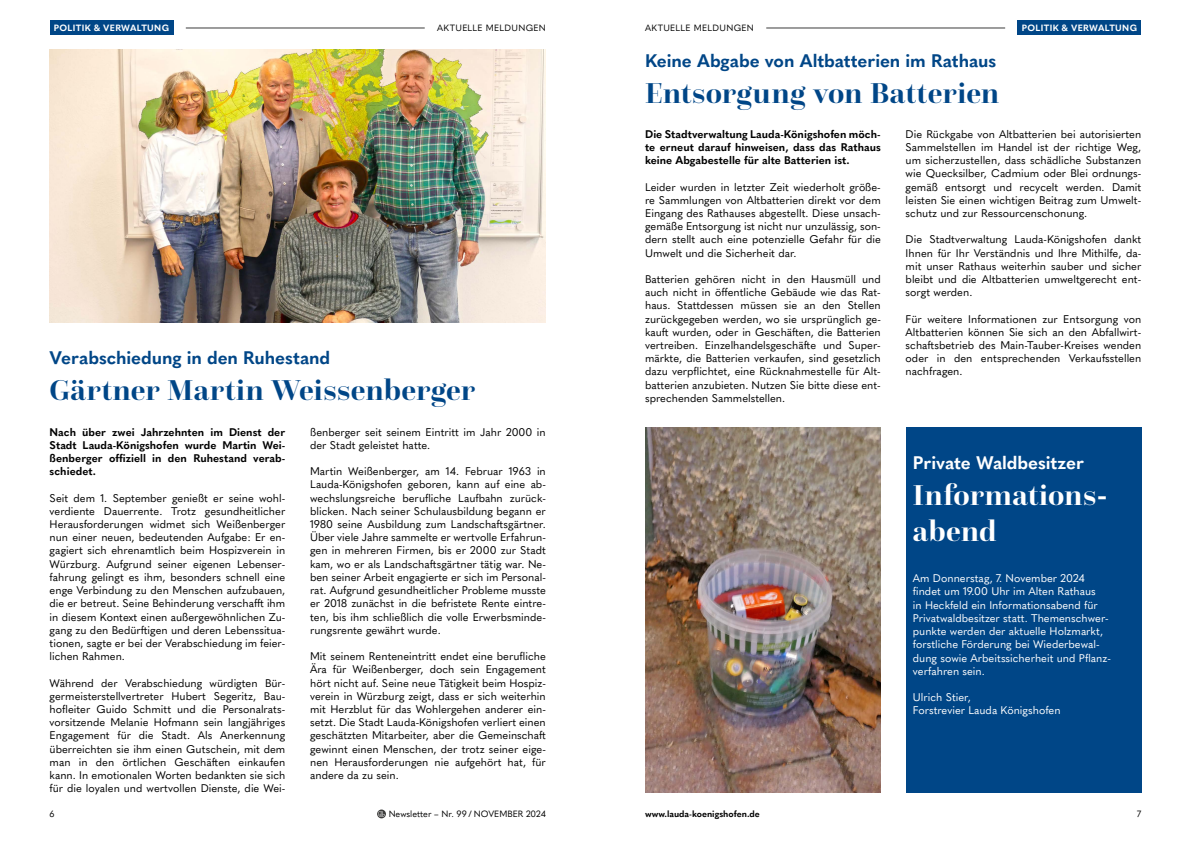
<style>
.page{position:relative;width:1191px;height:842px;background:#fff}
.page>*{position:absolute;margin:0;border:0;box-sizing:border-box;transform-origin:0 0}
.t1{font:700 30px "Questa Grande";letter-spacing:.015em;color:#004687}
.t2{font:700 30px/36px "Questa Grande";letter-spacing:.015em;color:#fff}
.t3{font:700 18px "Quasimoda";letter-spacing:-.005em;color:#004687}
.t4{font:700 18px "Quasimoda";letter-spacing:-.005em;color:#fff}
.t5{font:11px/13.2px "Quasimoda";color:#000;text-align:justify}
.t6{font:11px/13.2px "Quasimoda";color:#fff}
.t7{font:700 11px/13.2px "Quasimoda";color:#000;text-align:justify}
.t8{font:700 9px "Quasimoda";letter-spacing:.035em;color:#fff}
.t9{font:9px "Quasimoda";letter-spacing:.04em;color:#000}
.t10{font:9px "Quasimoda";color:#000}
.t11{font:700 9px "Quasimoda";color:#000}
.t12{font:9px "Quasimoda";letter-spacing:.02em;color:#000}
</style>
<div class="page">
<img style="left:50px;top:50px;width:496px;height:273px">
<img style="left:645px;top:427px;width:236px;height:365px">
<div style="left:905px;top:427px;width:236px;height:365px;background:#004687"></div>
<svg style="left:377px;top:809px;width:9px;height:9px"></svg>
<svg style="left:378px;top:811px;width:6px;height:5px"></svg>
<div style="left:1017px;top:21px;width:124px;height:14px;background:#004687"></div>
<div style="left:50px;top:21px;width:123px;height:14px;background:#004687"></div>
<hr style="left:186px;top:28px;width:239px;height:1px;background:#3c3c3b">
<hr style="left:766px;top:28px;width:239px;height:1px;background:#3c3c3b">
<p class="t8" style="left:54px;top:21px;width:117px">POLITIK &amp; VERWALTUNG</p>
<p class="t9" style="left:437px;top:21px;width:110px">AKTUELLE MELDUNGEN</p>
<p class="t9" style="left:645px;top:21px;width:110px">AKTUELLE MELDUNGEN</p>
<p class="t8" style="left:1021px;top:21px;width:117px">POLITIK &amp; VERWALTUNG</p>
<h2 class="t3" style="left:50px;top:344px;width:282px">Verabschiedung in den Ruhestand</h2>
<h1 class="t1" style="left:50px;top:372px;width:427px">Gärtner Martin Weissenberger</h1>
<p class="t7" style="left:50px;top:424px;width:237px">Nach über zwei Jahrzehnten im Dienst der Stadt Lauda-Königshofen wurde Martin Wei&shy;ßenberger offiziell in den Ruhestand verab&shy;schiedet.</p>
<p class="t5" style="left:50px;top:490px;width:237px">Seit dem 1. September genießt er seine wohl&shy;verdiente Dauerrente. Trotz gesundheitlicher Herausforderungen widmet sich Weißenberger nun einer neuen, bedeutenden Aufgabe: Er en&shy;gagiert sich ehrenamtlich beim Hospizverein in Würzburg. Aufgrund seiner eigenen Lebenser&shy;fahrung gelingt es ihm, besonders schnell eine enge Verbindung zu den Menschen aufzubauen, die er betreut. Seine Behinderung verschafft ihm in diesem Kontext einen außergewöhnlichen Zu&shy;gang zu den Bedürftigen und deren Lebenssitua&shy;tionen, sagte er bei der Verabschiedung im feier&shy;lichen Rahmen.</p>
<p class="t5" style="left:50px;top:675px;width:237px">Während der Verabschiedung würdigten Bür&shy;germeisterstellvertreter Hubert Segeritz, Bau&shy;hofleiter Guido Schmitt und die Personalrats&shy;vorsitzende Melanie Hofmann sein langjähriges Engagement für die Stadt. Als Anerkennung überreichten sie ihm einen Gutschein, mit dem man in den örtlichen Geschäften einkaufen kann. In emotionalen Worten bedankten sie sich für die loyalen und wertvollen Dienste, die Wei-</p>
<p class="t5" style="left:310px;top:424px;width:237px">ßenberger seit seinem Eintritt im Jahr 2000 in der Stadt geleistet hatte.</p>
<p class="t5" style="left:310px;top:464px;width:237px">Martin Weißenberger, am 14. Februar 1963 in Lauda-Königshofen geboren, kann auf eine ab&shy;wechslungsreiche berufliche Laufbahn zurück&shy;blicken. Nach seiner Schulausbildung begann er 1980 seine Ausbildung zum Landschaftsgärtner.<br>Über viele Jahre sammelte er wertvolle Erfahrun&shy;gen in mehreren Firmen, bis er 2000 zur Stadt kam, wo er als Landschaftsgärtner tätig war. Ne&shy;ben seiner Arbeit engagierte er sich im Personal&shy;rat. Aufgrund gesundheitlicher Probleme musste er 2018 zunächst in die befristete Rente eintre&shy;ten, bis ihm schließlich die volle Erwerbsminde&shy;rungsrente gewährt wurde.</p>
<p class="t5" style="left:310px;top:649px;width:237px">Mit seinem Renteneintritt endet eine berufliche Ära für Weißenberger, doch sein Engagement hört nicht auf. Seine neue Tätigkeit beim Hospiz&shy;verein in Würzburg zeigt, dass er sich weiterhin mit Herzblut für das Wohlergehen anderer ein&shy;setzt. Die Stadt Lauda-Königshofen verliert einen geschätzten Mitarbeiter, aber die Gemeinschaft gewinnt einen Menschen, der trotz seiner eige&shy;nen Herausforderungen nie aufgehört hat, für andere da zu sein.</p>
<h2 class="t3" style="left:645px;top:46px;width:353px">Keine Abgabe von Altbatterien im Rathaus</h2>
<h1 class="t1" style="left:645px;top:74px;width:355px">Entsorgung von Batterien</h1>
<p class="t7" style="left:645px;top:127px;width:237px">Die Stadtverwaltung Lauda-Königshofen möch&shy;te erneut darauf hinweisen, dass das Rathaus keine Abgabestelle für alte Batterien ist.</p>
<p class="t5" style="left:645px;top:179px;width:237px">Leider wurden in letzter Zeit wiederholt größe&shy;re Sammlungen von Altbatterien direkt vor dem Eingang des Rathauses abgestellt. Diese unsach&shy;gemäße Entsorgung ist nicht nur unzulässig, son&shy;dern stellt auch eine potenzielle Gefahr für die Umwelt und die Sicherheit dar.</p>
<p class="t5" style="left:645px;top:272px;width:237px">Batterien gehören nicht in den Hausmüll und auch nicht in öffentliche Gebäude wie das Rat&shy;haus. Stattdessen müssen sie an den Stellen zurückgegeben werden, wo sie ursprünglich ge&shy;kauft wurden, oder in Geschäften, die Batterien vertreiben. Einzelhandelsgeschäfte und Super&shy;märkte, die Batterien verkaufen, sind gesetzlich dazu verpflichtet, eine Rücknahmestelle für Alt&shy;batterien anzubieten. Nutzen Sie bitte diese ent&shy;sprechenden Sammelstellen.</p>
<p class="t5" style="left:905px;top:127px;width:237px">Die Rückgabe von Altbatterien bei autorisierten Sammelstellen im Handel ist der richtige Weg, um sicherzustellen, dass schädliche Substanzen wie Quecksilber, Cadmium oder Blei ordnungs&shy;gemäß entsorgt und recycelt werden. Damit leisten Sie einen wichtigen Beitrag zum Umwelt&shy;schutz und zur Ressourcenschonung.</p>
<p class="t5" style="left:905px;top:232px;width:237px">Die Stadtverwaltung Lauda-Königshofen dankt Ihnen für Ihr Verständnis und Ihre Mithilfe, da&shy;mit unser Rathaus weiterhin sauber und sicher bleibt und die Altbatterien umweltgerecht ent&shy;sorgt werden.</p>
<p class="t5" style="left:905px;top:311px;width:237px">Für weitere Informationen zur Entsorgung von Altbatterien können Sie sich an den Abfallwirt&shy;schaftsbetrieb des Main-Tauber-Kreises wenden oder in den entsprechenden Verkaufsstellen nachfragen.</p>
<h2 class="t4" style="left:913px;top:449px;width:173px">Private Waldbesitzer</h2>
<h1 class="t2" style="left:913px;top:477px;width:196px">Informations&shy;abend</h1>
<p class="t6" style="left:913px;top:571px;width:199px">Am Donnerstag, 7. November 2024 findet um 19.00 Uhr im Alten Rathaus<br>in Heckfeld ein Informationsabend für Privatwaldbesitzer statt. Themenschwer&shy;punkte werden der aktuelle Holzmarkt, forstliche Förderung bei Wiederbewal&shy;dung sowie Arbeitssicherheit und Pflanz&shy;verfahren sein.</p>
<p class="t6" style="left:913px;top:690px;width:149px">Ulrich Stier,<br>Forstrevier Lauda Königshofen</p>
<p class="t12" style="left:50px;top:807px;width:7px">6</p>
<p class="t10" style="left:389px;top:807px;width:159px">Newsletter – Nr. 99 / NOVEMBER 2024</p>
<p class="t11" style="left:645px;top:807px;width:116px">www.lauda-koenigshofen.de</p>
<p class="t12" style="left:1137px;top:807px;width:6px">7</p>
</div>
